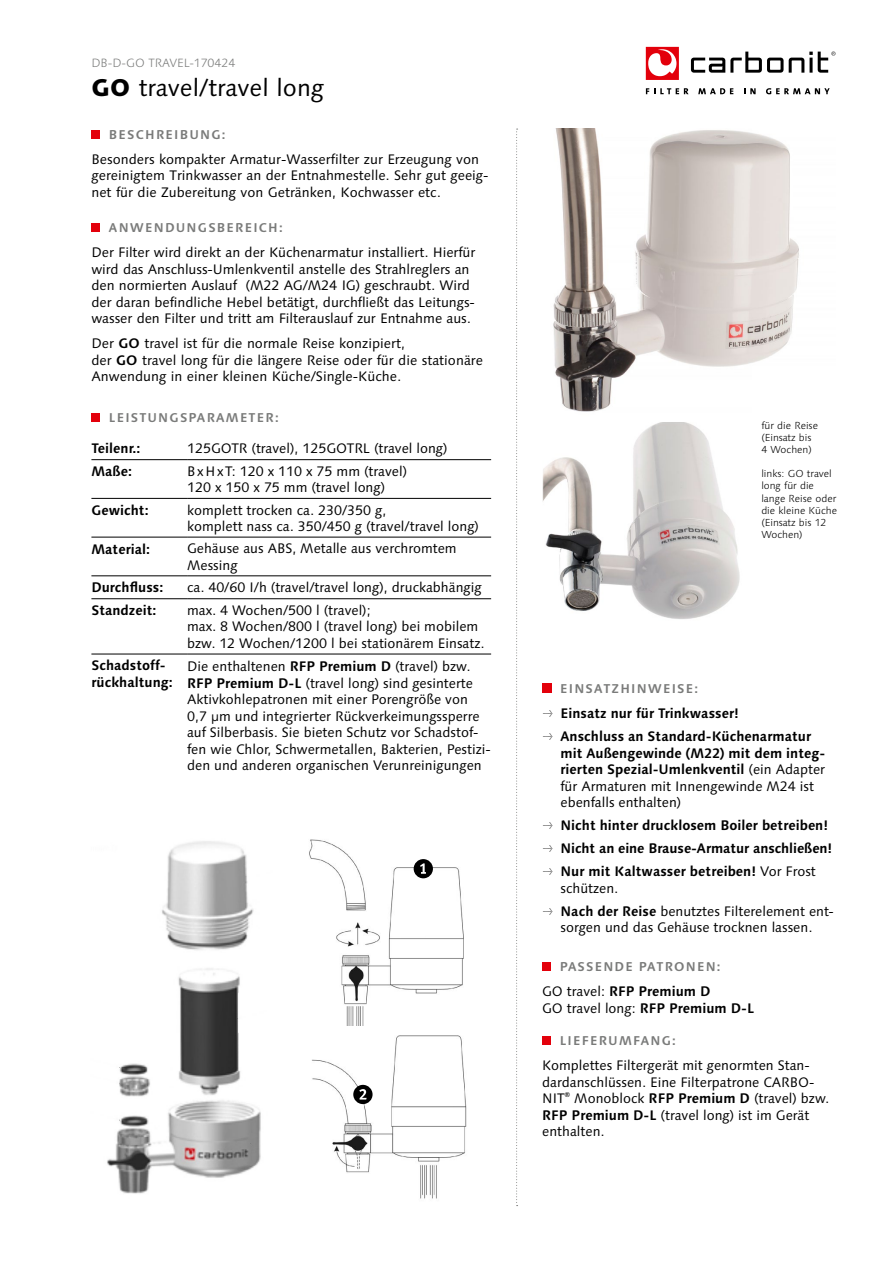
<style>
.page{position:relative;width:893px;height:1263px;background:#fff}
.page>*{position:absolute;margin:0;border:0;box-sizing:border-box;transform-origin:0 0}
.t1{font:24.15px "Linotype Syntax";color:#000}
.t2{font:13.8px/16.5px "Linotype Syntax";color:#000}
.t3{font:700 13.8px/23px "Linotype Syntax";color:#000}
.t4{font:700 12.75px "Linotype Syntax";letter-spacing:.09em;color:#7a7b7a}
.t5{font:300 12px "Linotype Syntax";color:#7a7b7a}
.t6{font:300 10.2px/12.3px "Linotype Syntax";color:#000}
.s1{font-weight:800}
.s2{font-weight:700}
.s3{font-weight:400}
</style>
<div class="page">
<div style="left:91px;top:130px;width:9px;height:9px;background:#e3000b"></div>
<div style="left:91px;top:223px;width:9px;height:9px;background:#e3000b"></div>
<div style="left:91px;top:413px;width:9px;height:9px;background:#e3000b"></div>
<hr style="left:91px;top:575px;width:96px;height:1px;background:#000">
<hr style="left:187px;top:575px;width:304px;height:1px;background:#000">
<hr style="left:91px;top:598px;width:96px;height:1px;background:#000">
<hr style="left:187px;top:598px;width:304px;height:1px;background:#000">
<hr style="left:91px;top:654px;width:96px;height:1px;background:#000">
<hr style="left:187px;top:654px;width:304px;height:1px;background:#000">
<hr style="left:91px;top:459px;width:96px;height:1px;background:#000">
<hr style="left:187px;top:459px;width:304px;height:1px;background:#000">
<hr style="left:91px;top:498px;width:96px;height:1px;background:#000">
<hr style="left:187px;top:498px;width:304px;height:1px;background:#000">
<hr style="left:91px;top:537px;width:96px;height:1px;background:#000">
<hr style="left:187px;top:537px;width:304px;height:1px;background:#000">
<svg style="left:646px;top:47px;width:33px;height:33px"></svg>
<svg style="left:691px;top:52px;width:92px;height:21px"></svg>
<svg style="left:789px;top:52px;width:46px;height:21px"></svg>
<svg style="left:646px;top:88px;width:43px;height:6px"></svg>
<svg style="left:698px;top:88px;width:35px;height:6px"></svg>
<svg style="left:744px;top:88px;width:12px;height:6px"></svg>
<svg style="left:766px;top:88px;width:64px;height:6px"></svg>
<div style="left:542px;top:684px;width:10px;height:9px;background:#e3000b"></div>
<div style="left:542px;top:962px;width:9px;height:9px;background:#e3000b"></div>
<div style="left:542px;top:1036px;width:9px;height:9px;background:#e3000b"></div>
<svg style="left:516px;top:129px;width:2px;height:1077px"></svg>
<img style="left:309px;top:839px;width:155px;height:187px">
<div style="left:414px;top:859px;width:19px;height:19px;background:#000;border-radius:50%"></div>
<svg style="left:420px;top:863px;width:6px;height:11px"></svg>
<img style="left:312px;top:1035px;width:155px;height:164px">
<div style="left:353px;top:1085px;width:20px;height:19px;background:#000;border-radius:50%"></div>
<svg style="left:359px;top:1089px;width:8px;height:10px"></svg>
<img style="left:107px;top:841px;width:154px;height:353px">
<img style="left:553px;top:129px;width:246px;height:283px">
<img style="left:544px;top:423px;width:196px;height:196px">
<p class="t5" style="left:91px;top:56px;width:146px">DB-D-GO TRAVEL-170424</p>
<h1 class="t1" style="left:91px;top:74px;width:234px"><span class="s1">GO</span> travel/travel long</h1>
<p class="t4" style="left:109px;top:126px;width:118px">BESCHREIBUNG:</p>
<p class="t2" style="left:91px;top:151px;width:399px">Besonders kompakter Armatur-Wasserfilter zur Erzeugung von gereinigtem Trinkwasser an der Entnahmestelle. Sehr gut geeig&shy;net für die Zubereitung von Getränken, Kochwasser etc.</p>
<p class="t4" style="left:109px;top:220px;width:175px">ANWENDUNGSBEREICH:</p>
<p class="t2" style="left:91px;top:244px;width:385px">Der Filter wird direkt an der Küchenarmatur installiert. Hierfür wird das Anschluss-Umlenkventil anstelle des Strahlreglers an den normierten Auslauf (M22 AG/M24 IG) geschraubt. Wird der daran befindliche Hebel betätigt, durchfließt das Leitungs&shy;wasser den Filter und tritt am Filterauslauf zur Entnahme aus.</p>
<p class="t2" style="left:91px;top:335px;width:393px">Der <span class="s2">GO</span> travel ist für die normale Reise konzipiert,<br>der <span class="s2">GO</span> travel long für die längere Reise oder für die stationäre<br>Anwendung in einer kleinen Küche/Single-Küche.</p>
<p class="t4" style="left:109px;top:410px;width:171px">LEISTUNGSPARAMETER:</p>
<p class="t3" style="left:91px;top:437px;width:51px">Teilenr.:</p>
<p class="t2" style="left:187px;top:440px;width:262px">125GOTR (travel), 125GOTRL (travel long)</p>
<p class="t3" style="left:91px;top:460px;width:42px">Maße:</p>
<p class="t2" style="left:187px;top:463px;width:222px">BxHxT: 120 x 110 x 75 mm (travel)<br>120 x 150 x 75 mm (travel long)</p>
<p class="t3" style="left:91px;top:498px;width:59px">Gewicht:</p>
<p class="t2" style="left:187px;top:502px;width:293px">komplett trocken ca. 230/350 g,<br>komplett nass ca. 350/450 g (travel/travel long)</p>
<p class="t3" style="left:91px;top:538px;width:60px">Material:</p>
<p class="t2" style="left:187px;top:540px;width:271px">Gehäuse aus ABS, Metalle aus verchromtem<br>Messing</p>
<p class="t3" style="left:91px;top:576px;width:73px">Durchfluss:</p>
<p class="t2" style="left:187px;top:579px;width:296px">ca. 40/60 I/h (travel/travel long), druckabhängig</p>
<p class="t3" style="left:91px;top:599px;width:67px">Standzeit:</p>
<p class="t2" style="left:187px;top:602px;width:299px">max. 4 Wochen/500 l (travel);<br>max. 8 Wochen/800 l (travel long) bei mobilem bzw. 12 Wochen/1200 l bei stationärem Einsatz.</p>
<p class="t3" style="left:91px;top:657px;width:83px;line-height:16.5px">Schadstoff&shy;rückhaltung:</p>
<p class="t2" style="left:187px;top:658px;width:305px">Die enthaltenen <span class="s2">RFP Premium D</span> (travel) bzw.<br><span class="s2">RFP Premium D-L</span> (travel long) sind gesinterte Aktivkohlepatronen mit einer Porengröße von 0,7 µm und integrierter Rückverkeimungssperre auf Silberbasis. Sie bieten Schutz vor Schadstof&shy;fen wie Chlor, Schwermetallen, Bakterien, Pestizi&shy;den und anderen organischen Verunreinigungen</p>
<p class="t6" style="left:761px;top:419px;width:58px">für die Reise (Einsatz bis<br>4 Wochen)</p>
<p class="t6" style="left:761px;top:468px;width:77px">links: GO travel long für die lange Reise oder die kleine Küche (Einsatz bis 12<br>Wochen)</p>
<p class="t4" style="left:560px;top:681px;width:139px">EINSATZHINWEISE:</p>
<p class="t3" style="left:560px;top:702px;width:252px">Einsatz nur für Trinkwasser!<br>Anschluss an Standard-Küchenarmatur</p>
<p class="t2" style="left:560px;top:745px;width:266px"><span class="s2">mit Außengewinde (M22) mit dem integ&shy;rierten Spezial-Umlenkventil</span> (ein Adapter für Armaturen mit Innengewinde M24 ist ebenfalls enthalten)</p>
<p class="t3" style="left:560px;top:814px;width:273px">Nicht hinter drucklosem Boiler betreiben!<br>Nicht an eine Brause-Armatur anschließen!<br>Nur mit Kaltwasser betreiben! <span class="s3">Vor Frost</span></p>
<p class="t2" style="left:560px;top:877px;width:275px;line-height:23px">schützen.<br><span class="s2">Nach der Reise</span> benutztes Filterelement ent-</p>
<p class="t2" style="left:560px;top:919px;width:253px">sorgen und das Gehäuse trocknen lassen.</p>
<p class="t4" style="left:560px;top:959px;width:162px">PASSENDE PATRONEN:</p>
<p class="t3" style="left:542px;top:983px;width:214px;line-height:16.5px"><span class="s3">GO travel:</span> RFP Premium D<br><span class="s3">GO travel long:</span> RFP Premium D-L</p>
<p class="t4" style="left:560px;top:1032px;width:118px">LIEFERUMFANG:</p>
<p class="t2" style="left:542px;top:1057px;width:289px">Komplettes Filtergerät mit genormten Stan&shy;dardanschlüssen. Eine Filterpatrone CARBO-NIT<sup>®</sup> Monoblock <span class="s2">RFP Premium D</span> (travel) bzw.<br><span class="s2">RFP Premium D-L</span> (travel long) ist im Gerät enthalten.</p>
</div>
